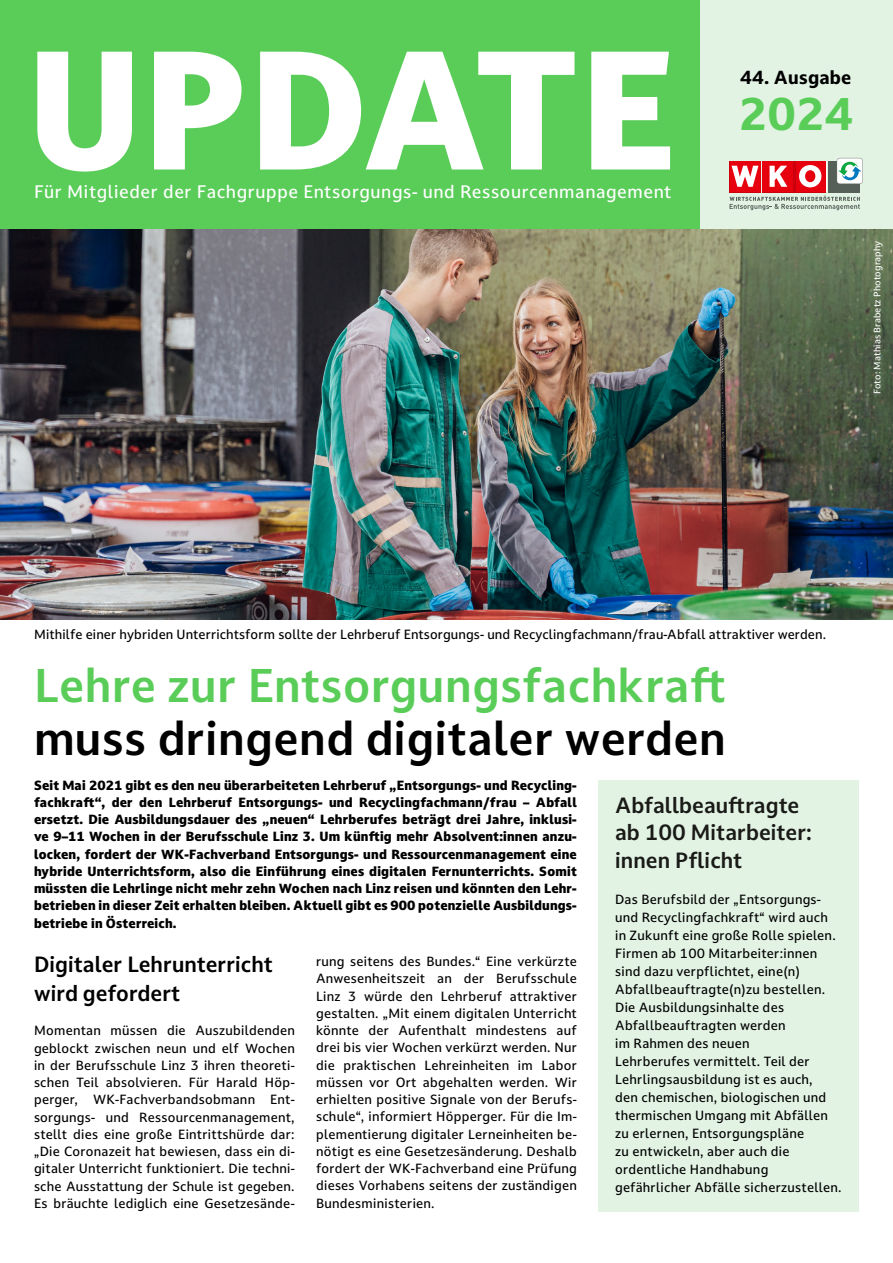
<style>
.page{position:relative;width:893px;height:1263px;background:#fff}
.page>*{position:absolute;margin:0;border:0;box-sizing:border-box;transform-origin:0 0}
.t1{font:900 159px "Darkmode Darkmode On";letter-spacing:.01em;color:#fff}
.t2{font:700 45px "Darkmode Darkmode On";letter-spacing:.01em;color:#5acd59}
.t3{font:700 45px "Darkmode Darkmode On";letter-spacing:.01em;color:#000}
.t4{font:43.5px "Darkmode Darkmode On X Bold";color:#5acd59}
.t5{font:700 21px/27.8px "Darkmode Darkmode On";color:#1a1a17}
.t6{font:700 21px/28.5px "Darkmode Darkmode On";color:#000}
.t7{font:18px "Darkmode Darkmode On X Bold";letter-spacing:.01em;color:#000}
.t8{font:500 17.25px "Darkmode Darkmode On";letter-spacing:.035em;color:#fff}
.t9{font:500 12.6px/17.2px "Darkmode Darkmode On";letter-spacing:.02em;color:#000;text-align:justify}
.t10{font:900 12.6px/17.2px "Darkmode Darkmode On";letter-spacing:.01em;color:#000;text-align:justify}
.t11{font:500 9px "Darkmode Darkmode On";letter-spacing:.01em;color:#fff}
</style>
<div class="page">
<div style="left:699px;top:0;width:194px;height:272px;background:#e2f3e4"></div>
<div style="left:598px;top:780px;width:261px;height:432px;background:#e2f3e4"></div>
<div style="left:0;top:0;width:699px;height:272px;background:#5acd59"></div>
<img style="left:0;top:230px;width:893px;height:390px">
<svg style="left:729px;top:157px;width:131px;height:54px"></svg>
<div style="left:795px;top:161px;width:31px;height:31px;background:#e7000e"></div>
<div style="left:762px;top:161px;width:31px;height:31px;background:#e7000e"></div>
<svg style="left:770px;top:166px;width:17px;height:21px"></svg>
<div style="left:729px;top:161px;width:32px;height:31px;background:#e7000e"></div>
<svg style="left:732px;top:166px;width:26px;height:21px"></svg>
<div style="left:799px;top:165px;width:22px;height:22px;background:#fff;border-radius:50%"></div>
<div style="left:805px;top:170px;width:10px;height:12px;background:#e7000e;border-radius:50%"></div>
<div style="left:829px;top:161px;width:31px;height:31px;background:#565f58"></div>
<svg style="left:729px;top:196px;width:131px;height:14px"></svg>
<svg style="left:837px;top:158px;width:26px;height:26px"></svg>
<h1 class="t1" style="left:28px;top:3px;width:649px">UPDATE</h1>
<h3 class="t8" style="left:34px;top:180px;width:639px">Für Mitglieder der Fachgruppe Entsorgungs- und Ressourcenmanagement</h3>
<h3 class="t7" style="left:740px;top:65px;width:113px">44. Ausgabe</h3>
<h3 class="t4" style="left:739px;top:84px;width:116px">2024</h3>
<p class="t11" style="left:871px;top:394px;width:155px;rotate:-90deg">Foto: Mathias Brabetz Photography</p>
<p class="t9" style="left:34px;top:625px;width:794px">Mithilfe einer hybriden Unterrichtsform sollte der Lehrberuf Entsorgungs- und Recyclingfachmann/frau-Abfall attraktiver werden.</p>
<h2 class="t2" style="left:34px;top:655px;width:694px">Lehre zur Entsorgungsfachkraft</h2>
<h2 class="t3" style="left:34px;top:708px;width:693px">muss dringend digitaler werden</h2>
<p class="t10" style="left:34px;top:776px;width:544px">Seit Mai 2021 gibt es den neu überarbeiteten Lehrberuf „Entsorgungs- und Recycling&shy;fachkraft“, der den Lehrberuf Entsorgungs- und Recyclingfachmann/frau – Abfall ersetzt. Die Ausbildungsdauer des „neuen“ Lehrberufes beträgt drei Jahre, inklusi&shy;ve 9–11 Wochen in der Berufsschule Linz 3. Um künftig mehr Absolvent:innen anzu&shy;locken, fordert der WK-Fachverband Entsorgungs- und Ressourcenmanagement eine hybride Unterrichtsform, also die Einführung eines digitalen Fernunterrichts. Somit müssten die Lehrlinge nicht mehr zehn Wochen nach Linz reisen und könnten den Lehr&shy;betrieben in dieser Zeit erhalten bleiben. Aktuell gibt es 900 potenzielle Ausbildungs&shy;betriebe in Österreich.</p>
<h3 class="t6" style="left:34px;top:950px;width:240px">Digitaler Lehrunterricht wird gefordert</h3>
<p class="t9" style="left:34px;top:1022px;width:262px">Momentan müssen die Auszubildenden geblockt zwischen neun und elf Wochen in der Berufsschule Linz 3 ihren theoreti&shy;schen Teil absolvieren. Für Harald Höp&shy;perger, WK-Fachverbandsobmann Ent&shy;sorgungs- und Ressourcenmanagement, stellt dies eine große Eintrittshürde dar: „Die Coronazeit hat bewiesen, dass ein di&shy;gitaler Unterricht funktioniert. Die techni&shy;sche Ausstattung der Schule ist gegeben.<br>Es bräuchte lediglich eine Gesetzesände-</p>
<p class="t9" style="left:316px;top:953px;width:262px">rung seitens des Bundes.“ Eine verkürzte Anwesenheitszeit an der Berufsschule Linz 3 würde den Lehrberuf attraktiver gestalten. „Mit einem digitalen Unterricht könnte der Aufenthalt mindestens auf drei bis vier Wochen verkürzt werden. Nur die praktischen Lehreinheiten im Labor müssen vor Ort abgehalten werden. Wir erhielten positive Signale von der Berufs&shy;schule“, informiert Höpperger. Für die Im&shy;plementierung digitaler Lerneinheiten be&shy;nötigt es eine Gesetzesänderung. Deshalb fordert der WK-Fachverband eine Prüfung dieses Vorhabens seitens der zuständigen Bundesministerien.</p>
<h3 class="t5" style="left:615px;top:791px;width:199px">Abfallbeauftragte ab 100 Mitarbeiter: innen Pflicht</h3>
<p class="t9" style="left:615px;top:890px;width:228px;line-height:18px;text-align:left">Das Berufsbild der „Entsorgungs&shy;und Recyclingfachkraft“ wird auch in Zukunft eine große Rolle spielen.<br>Firmen ab 100 Mitarbeiter:innen sind dazu verpflichtet, eine(n)<br>Abfallbeauftragte(n)zu bestellen.<br>Die Ausbildungsinhalte des<br>Abfallbeauftragten werden<br>im Rahmen des neuen<br>Lehrberufes vermittelt. Teil der<br>Lehrlingsausbildung ist es auch,<br>den chemischen, biologischen und thermischen Umgang mit Abfällen zu erlernen, Entsorgungspläne<br>zu entwickeln, aber auch die ordentliche Handhabung gefährlicher Abfälle sicherzustellen.</p>
</div>
